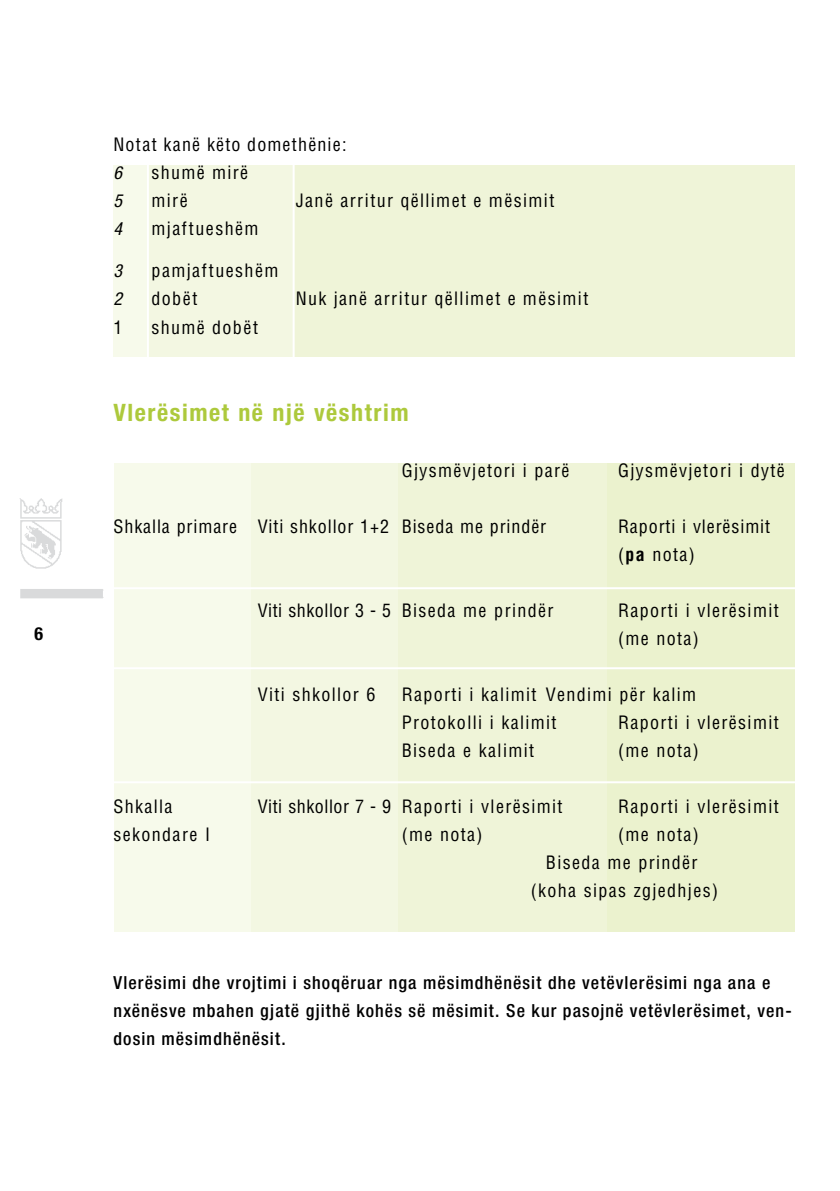
<style>
.page{position:relative;width:840px;height:1191px;background:#fff}
.page>*{position:absolute;margin:0;border:0;box-sizing:border-box;transform-origin:0 0}
.t1{font:700 condensed 24px "Helvetica Neue";letter-spacing:.065em;color:#adc93c}
.t2{font:condensed 18px/28px "Helvetica";letter-spacing:.075em;color:#000}
.t3{font:500 condensed 18px/28px "Helvetica Neue";letter-spacing:.06em;color:#000}
.t4{font:condensed 18px/28px "Helvetica";letter-spacing:.05em;color:#000}
.t5{font:italic condensed 18px "Helvetica Neue";color:#000}
.t6{font:700 condensed 18px "Helvetica Neue";color:#000}
.s1{font-weight:700}
</style>
<div class="page">
<div style="left:148px;top:165px;width:145px;height:192px;background:#f3f7e2"></div>
<div style="left:113px;top:165px;width:35px;height:192px;background:#f7faeb"></div>
<div style="left:293px;top:165px;width:501px;height:192px;background:#eff4d8"></div>
<div style="left:250px;top:463px;width:147px;height:468px;background:#f3f7e2"></div>
<div style="left:114px;top:463px;width:136px;height:468px;background:#f7faeb"></div>
<div style="left:397px;top:463px;width:210px;height:468px;background:#eff4d8"></div>
<div style="left:607px;top:463px;width:187px;height:468px;background:#ebf2ce"></div>
<hr style="left:114px;top:587px;width:680px;height:2px;background:#fff">
<hr style="left:114px;top:667px;width:680px;height:2px;background:#fff">
<hr style="left:114px;top:781px;width:680px;height:2px;background:#fff">
<img style="left:19px;top:498px;width:85px;height:101px">
<hr style="left:147px;top:164px;width:2px;height:194px;background:#fff">
<hr style="left:292px;top:164px;width:2px;height:194px;background:#fff">
<p class="t6" style="left:34px;top:622px;width:10px">6</p>
<p class="t2" style="left:113px;top:130px;width:235px">Notat kanë këto domethënie:</p>
<p class="t5" style="left:113px;top:162px;width:10px">6</p>
<p class="t2" style="left:151px;top:158px;width:98px">shumë mirë</p>
<p class="t5" style="left:113px;top:190px;width:10px">5</p>
<p class="t2" style="left:151px;top:186px;width:38px">mirë</p>
<p class="t2" style="left:295px;top:186px;width:260px">Janë arritur qëllimet e mësimit</p>
<p class="t5" style="left:113px;top:218px;width:10px">4</p>
<p class="t2" style="left:151px;top:214px;width:108px">mjaftueshëm</p>
<p class="t5" style="left:113px;top:260px;width:10px">3</p>
<p class="t2" style="left:151px;top:256px;width:128px">pamjaftueshëm</p>
<p class="t5" style="left:113px;top:288px;width:10px">2</p>
<p class="t2" style="left:151px;top:284px;width:47px">dobët</p>
<p class="t2" style="left:295px;top:284px;width:294px">Nuk janë arritur qëllimet e mësimit</p>
<p class="t2" style="left:113px;top:313px;width:10px">1</p>
<p class="t2" style="left:151px;top:313px;width:108px">shumë dobët</p>
<h1 class="t1" style="left:113px;top:398px;width:296px">Vlerësimet në një vështrim</h1>
<p class="t2" style="left:401px;top:456px;width:169px">Gjysmëvjetori i parë</p>
<p class="t2" style="left:617px;top:456px;width:168px">Gjysmëvjetori i dytë</p>
<p class="t4" style="left:113px;top:512px;width:434px">Shkalla primare Viti shkollor 1+2 Biseda me prindër</p>
<p class="t4" style="left:617px;top:512px;width:153px">Raporti i vlerësimit (<span class="s1">pa</span> nota)</p>
<p class="t2" style="left:257px;top:596px;width:297px">Viti shkollor 3 - 5 Biseda me prindër</p>
<p class="t2" style="left:617px;top:596px;width:162px">Raporti i vlerësimit (me nota)</p>
<p class="t2" style="left:257px;top:680px;width:119px">Viti shkollor 6</p>
<p class="t2" style="left:401px;top:680px;width:296px">Raporti i kalimit Vendimi për kalim<br>Protokolli i kalimit</p>
<p class="t2" style="left:617px;top:708px;width:162px">Raporti i vlerësimit</p>
<p class="t2" style="left:401px;top:736px;width:134px">Biseda e kalimit</p>
<p class="t2" style="left:617px;top:736px;width:82px">(me nota)</p>
<p class="t2" style="left:113px;top:792px;width:61px">Shkalla</p>
<p class="t2" style="left:257px;top:792px;width:306px">Viti shkollor 7 - 9 Raporti i vlerësimit</p>
<p class="t2" style="left:617px;top:792px;width:162px">Raporti i vlerësimit</p>
<p class="t2" style="left:113px;top:820px;width:98px">sekondare I</p>
<p class="t2" style="left:401px;top:820px;width:82px">(me nota)</p>
<p class="t2" style="left:617px;top:820px;width:82px">(me nota)</p>
<p class="t2" style="left:545px;top:848px;width:153px">Biseda me prindër</p>
<p class="t2" style="left:530px;top:876px;width:189px">(koha sipas zgjedhjes)</p>
<p class="t3" style="left:113px;top:968px;width:679px">Vlerësimi dhe vrojtimi i shoqëruar nga mësimdhënësit dhe vetëvlerësimi nga ana e nxënësve mbahen gjatë gjithë kohës së mësimit. Se kur pasojnë vetëvlerësimet, ven&shy;dosin mësimdhënësit.</p>
</div>
